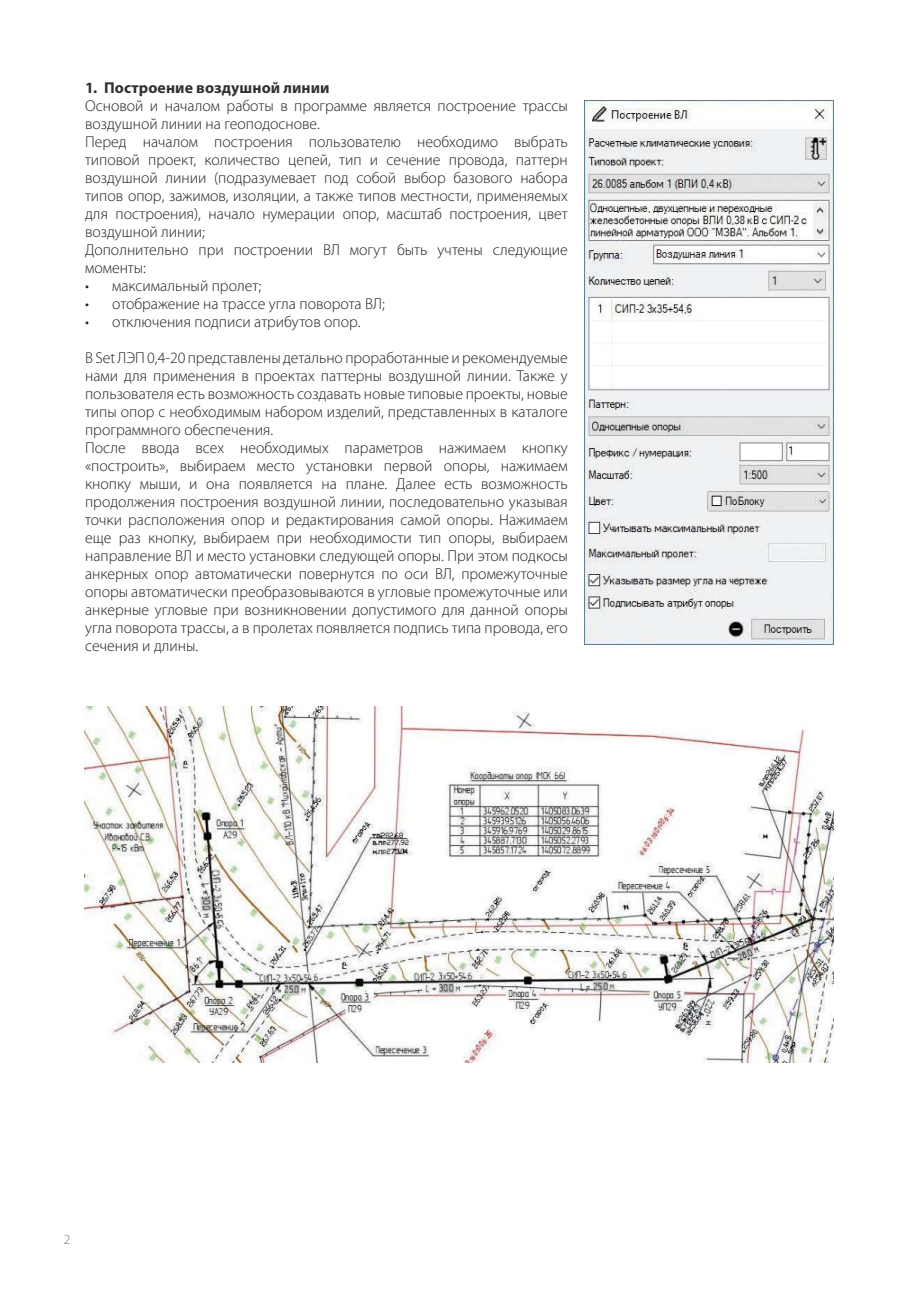
<style>
.page{position:relative;width:919px;height:1289px;background:#fff}
.page>*{position:absolute;margin:0;border:0;box-sizing:border-box;transform-origin:0 0}
.t1{font:300 15.75px/18px "Myriad Pro";color:#221f1f}
.t2{font:700 15.75px "Myriad Pro";letter-spacing:.005em;color:#323032}
.t3{font:300 13.5px "Myriad Pro";color:#737577}
</style>
<div class="page">
<img style="left:584px;top:101px;width:249px;height:543px">
<img style="left:85px;top:706px;width:748px;height:356px">
<p class="t2" style="left:85px;top:81px;width:246px">1. Построение воздушной линии</p>
<p class="t1" style="left:85px;top:96px;width:484px">Основой и началом работы в программе является построение трассы воздушной линии на геоподоснове.<br>Перед началом построения пользователю необходимо выбрать типовой проект, количество цепей, тип и сечение провода, паттерн воздушной линии (подразумевает под собой выбор базового набора типов опор, зажимов, изоляции, а также типов местности, применяемых для построения), начало нумерации опор, масштаб построения, цвет воздушной линии;<br>Дополнительно при построении ВЛ могут быть учтены следующие моменты:</p>
<p class="t1" style="left:85px;top:276px;width:177px">• максимальный пролет;</p>
<p class="t1" style="left:85px;top:294px;width:301px">• отображение на трассе угла поворота ВЛ;</p>
<p class="t1" style="left:85px;top:312px;width:277px">• отключения подписи атрибутов опор.</p>
<p class="t1" style="left:85px;top:348px;width:484px">В Set ЛэП 0,4-20 представлены детально проработанные и рекомендуемые нами для применения в проектах паттерны воздушной линии. Также у пользователя есть возможность создавать новые типовые проекты, новые типы опор с необходимым набором изделий, представленных в каталоге программного обеспечения.<br>После ввода всех необходимых параметров нажимаем кнопку «построить», выбираем место установки первой опоры, нажимаем кнопку мыши, и она появляется на плане. Далее есть возможность продолжения построения воздушной линии, последовательно указывая точки расположения опор и редактирования самой опоры. нажимаем еще раз кнопку, выбираем при необходимости тип опоры, выбираем направление ВЛ и место установки следующей опоры. При этом подкосы анкерных опор автоматически повернутся по оси ВЛ, промежуточные опоры автоматически преобразовываются в угловые промежуточные или анкерные угловые при возникновении допустимого для данной опоры угла поворота трассы, а в пролетах появляется подпись типа провода, его сечения и длины.</p>
<p class="t3" style="left:64px;top:1231px;width:8px">2</p>
</div>
